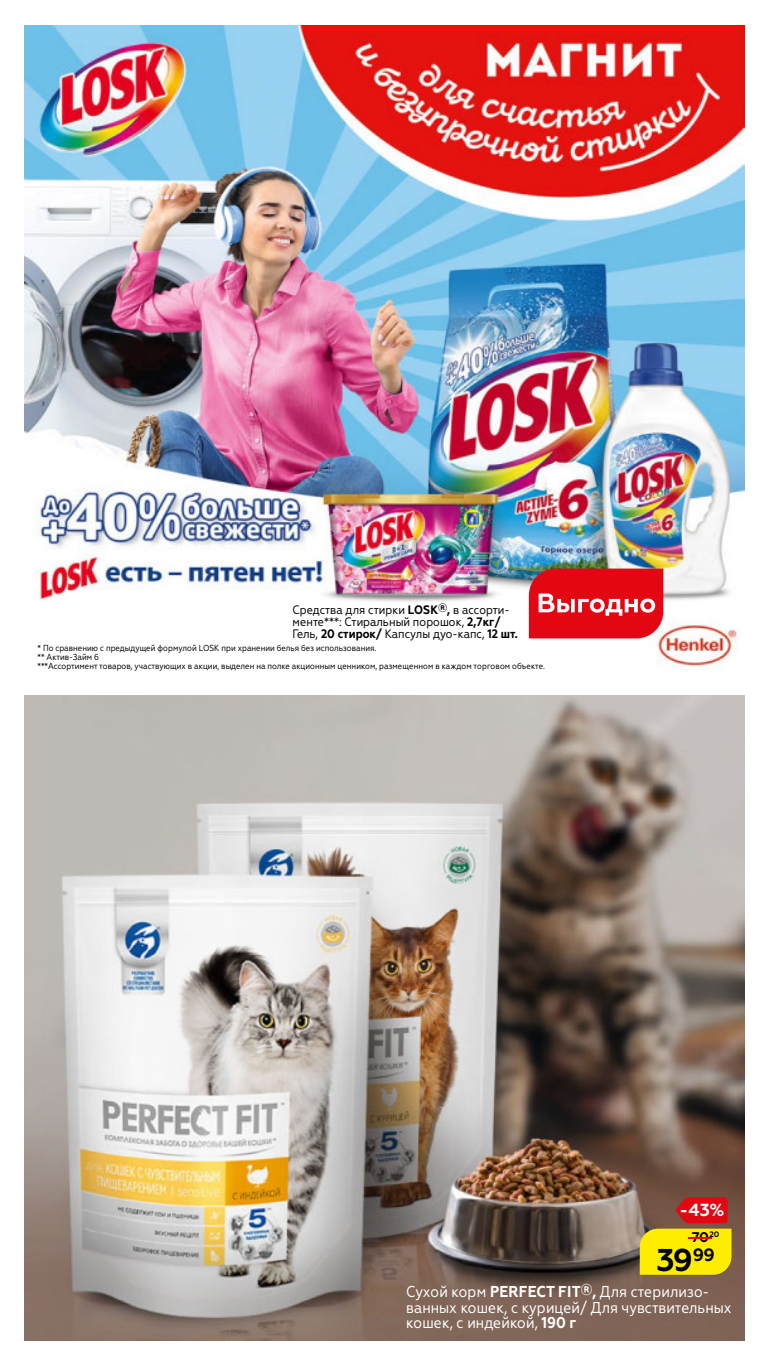
<style>
.page{position:relative;width:769px;height:1365px;background:#fff}
.page>*{position:absolute;margin:0;border:0;box-sizing:border-box;transform-origin:0 0}
.t1{font:700 31.5px "Geometria";color:#000}
.t2{font:700 17.5px "Geometria";color:#fff}
.t3{font:15.75px/15.8px "Geometria Narrow";color:#fff}
.t4{font:700 14px "Geometria";color:#000}
.t5{font:700 14px "Geometria";color:#e30613;scale:5.5 1}
.t6{font:12.25px/12.2px "Geometria Narrow";color:#000}
.t7{font:8.75px/8.8px "Geometria Narrow";color:#000}
.s1{font-weight:700}
</style>
<div class="page">
<img style="left:25px;top:25px;width:719px;height:645px">
<svg style="left:529px;top:568px;width:134px;height:70px;background:#e32631"></svg>
<img style="left:25px;top:695px;width:719px;height:645px">
<svg style="left:640px;top:1197px;width:91px;height:77px;background:#d79e16"></svg>
<p class="t6" style="left:293px;top:603px;width:227px">Средства для стирки <span class="s1">LOSK®,</span> в ассорти&shy;менте***: Стиральный порошок, <span class="s1">2,7кг/<br></span>Гель, <span class="s1">20 стирок/</span> Капсулы дуо-капс, <span class="s1">12 шт.</span></p>
<p class="t7" style="left:37px;top:643px;width:509px">* По сравнению с предыдущей формулой LOSK при хранении белья без использования.<br>** Актив-Займ 6<br>***Ассортимент товаров, участвующих в акции, выделен на полке акционным ценником, размещенном в каждом торговом объекте.</p>
<p class="t2" style="left:679px;top:1199px;width:46px">-43%</p>
<p class="t1" style="left:657px;top:1240px;width:60px">39<sup>99</sup></p>
<p class="t4" style="left:692px;top:1228px;width:29px">70<sup>20</sup></p>
<p class="t5" style="left:681px;top:1228px;width:9px">-</p>
<p class="t3" style="left:406px;top:1283px;width:327px">Сухой корм <span class="s1">PERFECT FIT®,</span> Для стерилизо&shy;ванных кошек, с курицей/ Для чувствительных кошек, с индейкой, <span class="s1">190 г</span></p>
</div>
